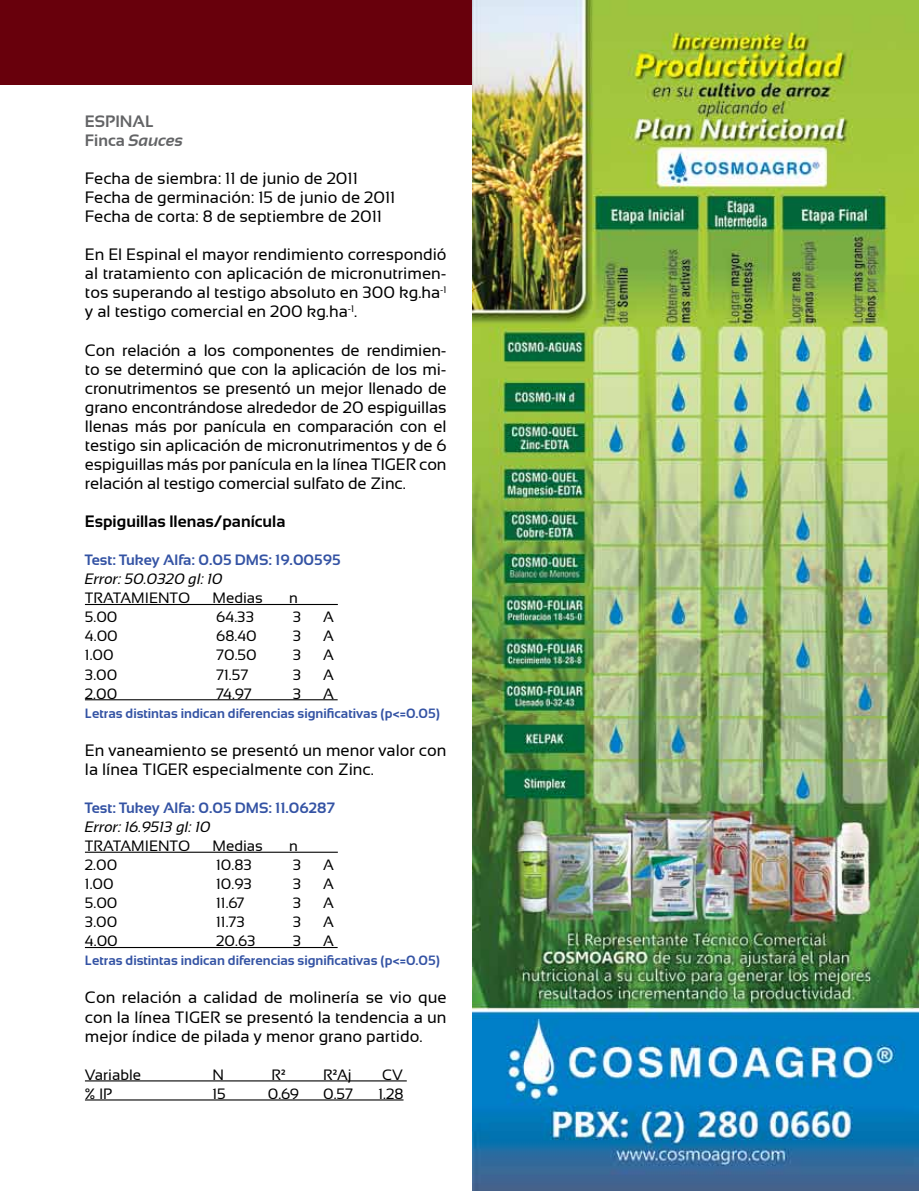
<style>
.page{position:relative;width:919px;height:1191px;background:#fff}
.page>*{position:absolute;margin:0;border:0;box-sizing:border-box;transform-origin:0 0}
.t1{font:16.5px/19px "Sansation";color:#000;text-align:justify}
.t2{font:700 16.5px "Sansation";color:#000}
.t3{font:700 16.5px/19px "Sansation";color:#636466}
.t4{font:15px "Sansation";color:#000}
.t5{font:700 15px "Sansation";color:#3453a4}
.t6{font:italic 15px "Sansation";color:#000}
.t7{font:700 13.5px "Sansation";color:#3453a4}
.s1{font-style:italic}
</style>
<div class="page">
<div style="left:0;top:0;width:918px;height:85px;background:#68000c"></div>
<hr style="left:85px;top:604px;width:253px;height:1px;background:#000">
<hr style="left:85px;top:699px;width:252px;height:1px;background:#000">
<hr style="left:85px;top:851px;width:253px;height:1px;background:#000">
<hr style="left:85px;top:947px;width:252px;height:1px;background:#000">
<hr style="left:85px;top:1080px;width:322px;height:1px;background:#000">
<hr style="left:85px;top:1099px;width:318px;height:1px;background:#000">
<img style="left:472px;top:0;width:446px;height:1191px">
<p class="t3" style="left:85px;top:112px;width:100px">ESPINAL<br>Finca <span class="s1">Sauces</span></p>
<p class="t1" style="left:85px;top:169px;width:312px;text-align:left">Fecha de siembra: 11 de junio de 2011<br>Fecha de germinación: 15 de junio de 2011<br>Fecha de corta: 8 de septiembre de 2011</p>
<p class="t1" style="left:85px;top:245px;width:363px">En El Espinal el mayor rendimiento correspondió al tratamiento con aplicación de micronutrimen&shy;tos superando al testigo absoluto en 300 kg.ha<sup>-1 </sup>y al testigo comercial en 200 kg.ha<sup>-1</sup>.</p>
<p class="t1" style="left:85px;top:340px;width:363px">Con relación a los componentes de rendimien&shy;to se determinó que con la aplicación de los mi&shy;cronutrimentos se presentó un mejor llenado de grano encontrándose alrededor de 20 espiguillas llenas más por panícula en comparación con el testigo sin aplicación de micronutrimentos y de 6 espiguillas más por panícula en la línea TIGER con relación al testigo comercial sulfato de Zinc.</p>
<p class="t2" style="left:85px;top:512px;width:202px">Espiguillas llenas/panícula</p>
<p class="t5" style="left:85px;top:551px;width:257px">Test: Tukey Alfa: 0.05 DMS: 19.00595</p>
<p class="t6" style="left:85px;top:570px;width:139px">Error: 50.0320 gl: 10</p>
<p class="t4" style="left:85px;top:589px;width:107px">TRATAMIENTO</p>
<p class="t4" style="left:212px;top:589px;width:52px">Medias</p>
<p class="t4" style="left:289px;top:589px;width:10px">n</p>
<p class="t4" style="left:85px;top:609px;width:34px">5.00</p>
<p class="t4" style="left:216px;top:609px;width:39px">64.33</p>
<p class="t4" style="left:293px;top:609px;width:10px">3</p>
<p class="t4" style="left:323px;top:609px;width:12px">A</p>
<p class="t4" style="left:85px;top:628px;width:34px">4.00</p>
<p class="t4" style="left:216px;top:628px;width:42px">68.40</p>
<p class="t4" style="left:293px;top:628px;width:10px">3</p>
<p class="t4" style="left:323px;top:628px;width:12px">A</p>
<p class="t4" style="left:85px;top:647px;width:30px">1.00</p>
<p class="t4" style="left:216px;top:647px;width:42px">70.50</p>
<p class="t4" style="left:293px;top:647px;width:10px">3</p>
<p class="t4" style="left:323px;top:647px;width:12px">A</p>
<p class="t4" style="left:85px;top:666px;width:34px">3.00</p>
<p class="t4" style="left:216px;top:666px;width:34px">71.57</p>
<p class="t4" style="left:293px;top:666px;width:10px">3</p>
<p class="t4" style="left:323px;top:666px;width:12px">A</p>
<p class="t4" style="left:85px;top:685px;width:34px">2.00</p>
<p class="t4" style="left:216px;top:685px;width:37px">74.97</p>
<p class="t4" style="left:293px;top:685px;width:10px">3</p>
<p class="t4" style="left:323px;top:685px;width:12px">A</p>
<p class="t7" style="left:85px;top:705px;width:356px">Letras distintas indican diferencias significativas (p&lt;=0.05)</p>
<p class="t1" style="left:85px;top:740px;width:363px">En vaneamiento se presentó un menor valor con la línea TIGER especialmente con Zinc.</p>
<p class="t5" style="left:85px;top:799px;width:252px">Test: Tukey Alfa: 0.05 DMS: 11.06287</p>
<p class="t6" style="left:85px;top:818px;width:127px">Error: 16.9513 gl: 10</p>
<p class="t4" style="left:85px;top:837px;width:107px">TRATAMIENTO</p>
<p class="t4" style="left:212px;top:837px;width:52px">Medias</p>
<p class="t4" style="left:289px;top:837px;width:10px">n</p>
<p class="t4" style="left:85px;top:856px;width:34px">2.00</p>
<p class="t4" style="left:216px;top:856px;width:37px">10.83</p>
<p class="t4" style="left:293px;top:856px;width:10px">3</p>
<p class="t4" style="left:323px;top:856px;width:12px">A</p>
<p class="t4" style="left:85px;top:875px;width:30px">1.00</p>
<p class="t4" style="left:216px;top:875px;width:37px">10.93</p>
<p class="t4" style="left:293px;top:875px;width:10px">3</p>
<p class="t4" style="left:323px;top:875px;width:12px">A</p>
<p class="t4" style="left:85px;top:894px;width:34px">5.00</p>
<p class="t4" style="left:216px;top:894px;width:30px">11.67</p>
<p class="t4" style="left:293px;top:894px;width:10px">3</p>
<p class="t4" style="left:323px;top:894px;width:12px">A</p>
<p class="t4" style="left:85px;top:913px;width:34px">3.00</p>
<p class="t4" style="left:216px;top:913px;width:30px">11.73</p>
<p class="t4" style="left:293px;top:913px;width:10px">3</p>
<p class="t4" style="left:323px;top:913px;width:12px">A</p>
<p class="t4" style="left:85px;top:932px;width:34px">4.00</p>
<p class="t4" style="left:216px;top:932px;width:41px">20.63</p>
<p class="t4" style="left:293px;top:932px;width:10px">3</p>
<p class="t4" style="left:323px;top:932px;width:12px">A</p>
<p class="t7" style="left:85px;top:953px;width:356px">Letras distintas indican diferencias significativas (p&lt;=0.05)</p>
<p class="t1" style="left:85px;top:988px;width:363px">Con relación a calidad de molinería se vio que con la línea TIGER se presentó la tendencia a un mejor índice de pilada y menor grano partido.</p>
<p class="t4" style="left:85px;top:1066px;width:58px">Variable</p>
<p class="t4" style="left:212px;top:1066px;width:13px">N</p>
<p class="t4" style="left:271px;top:1066px;width:15px">R²</p>
<p class="t4" style="left:323px;top:1066px;width:30px">R²Aj</p>
<p class="t4" style="left:382px;top:1066px;width:22px">CV</p>
<p class="t4" style="left:85px;top:1085px;width:29px">% IP</p>
<p class="t4" style="left:212px;top:1085px;width:15px">15</p>
<p class="t4" style="left:268px;top:1085px;width:33px">0.69</p>
<p class="t4" style="left:323px;top:1085px;width:31px">0.57</p>
<p class="t4" style="left:378px;top:1085px;width:27px">1.28</p>
</div>
